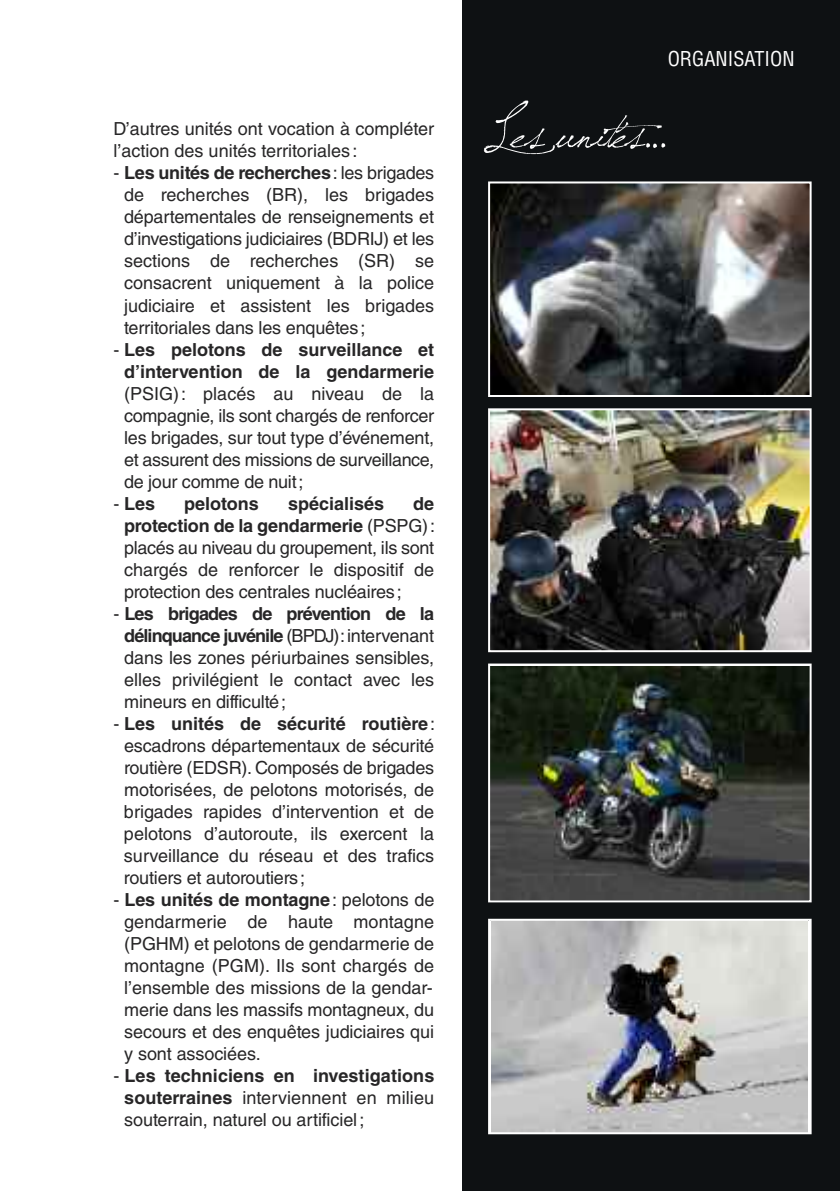
<style>
.page{position:relative;width:840px;height:1191px;background:#fff}
.page>*{position:absolute;margin:0;border:0;box-sizing:border-box;transform-origin:0 0}
.t1{font:50px "Jellyka Saint Andrew's Queen";color:#fff}
.t2{font:condensed 20px "Helvetica LT Std";color:#fff}
.t3{font:18px/22px "Helvetica LT Std";letter-spacing:-.005em;color:#272627;text-align:justify}
.t4{font:700 18px/22px "Helvetica LT Std";color:#272627;text-align:center}
.s1{font-weight:700}
.s2{font-weight:400}
</style>
<div class="page">
<div style="left:462px;top:0;width:377px;height:1191px;background:#0e1113"></div>
<img style="left:491px;top:184px;width:317px;height:210px">
<div style="left:488px;top:181px;width:323px;height:216px;border:2px solid #fff"></div>
<img style="left:491px;top:411px;width:317px;height:238px">
<div style="left:488px;top:408px;width:323px;height:244px;border:2px solid #fff"></div>
<img style="left:491px;top:666px;width:317px;height:233px">
<div style="left:488px;top:663px;width:323px;height:239px;border:2px solid #fff"></div>
<img style="left:491px;top:921px;width:316px;height:210px">
<div style="left:488px;top:918px;width:323px;height:216px;border:2px solid #fff"></div>
<p class="t3" style="left:113px;top:120px;width:322px">D’autres unités ont vocation à compléter l’action des unités territoriales:</p>
<p class="t3" style="left:124px;top:164px;width:311px;text-indent:-10px">- <span class="s1">Les unités de recherches</span>: les brigades de recherches (BR), les brigades départementales de renseignements et d’investigations judiciaires (BDRIJ) et les sections de recherches (SR) se consacrent uniquement à la police judiciaire et assistent les brigades territoriales dans les enquêtes;</p>
<p class="t4" style="left:113px;top:340px;width:322px"><span class="s2">-</span> Les pelotons de surveillance et d’intervention de la gendarmerie</p>
<p class="t3" style="left:124px;top:384px;width:311px">(PSIG): placés au niveau de la compagnie, ils sont chargés de renforcer les brigades, sur tout type d’événement, et assurent des missions de surveillance, de jour comme de nuit;</p>
<p class="t4" style="left:113px;top:494px;width:43px"><span class="s2">-</span> Les</p>
<p class="t4" style="left:184px;top:494px;width:76px">pelotons</p>
<p class="t4" style="left:288px;top:494px;width:98px">spécialisés</p>
<p class="t3" style="left:124px;top:494px;width:312px;text-indent:289px"><span class="s1">de protection de la gendarmerie</span> (PSPG): placés au niveau du groupement, ils sont chargés de renforcer le dispositif de protection des centrales nucléaires;</p>
<p class="t3" style="left:124px;top:604px;width:311px;text-indent:-11px">- <span class="s1">Les brigades de prévention de la délinquance juvénile</span> (BPDJ): intervenant dans les zones périurbaines sensibles, elles privilégient le contact avec les mineurs en difficulté;</p>
<p class="t3" style="left:124px;top:714px;width:312px;text-indent:-10px">- <span class="s1">Les unités de sécurité routière</span>: escadrons départementaux de sécurité routière (EDSR). Composés de brigades motorisées, de pelotons motorisés, de brigades rapides d’intervention et de pelotons d’autoroute, ils exercent la surveillance du réseau et des trafics routiers et autoroutiers;</p>
<p class="t3" style="left:124px;top:890px;width:311px;text-indent:-11px">- <span class="s1">Les unités de montagne</span>: pelotons de gendarmerie de haute montagne (PGHM) et pelotons de gendarmerie de montagne (PGM). Ils sont chargés de l’ensemble des missions de la gendar&shy;merie dans les massifs montagneux, du secours et des enquêtes judiciaires qui y sont associées.</p>
<p class="t3" style="left:124px;top:1066px;width:311px;text-indent:-11px">- <span class="s1">Les techniciens en investigations souterraines</span> interviennent en milieu souterrain, naturel ou artificiel;</p>
<p class="t2" style="left:667px;top:51px;width:128px">ORGANISATION</p>
<h1 class="t1" style="left:482px;top:101px;width:186px">Les unités…</h1>
</div>
